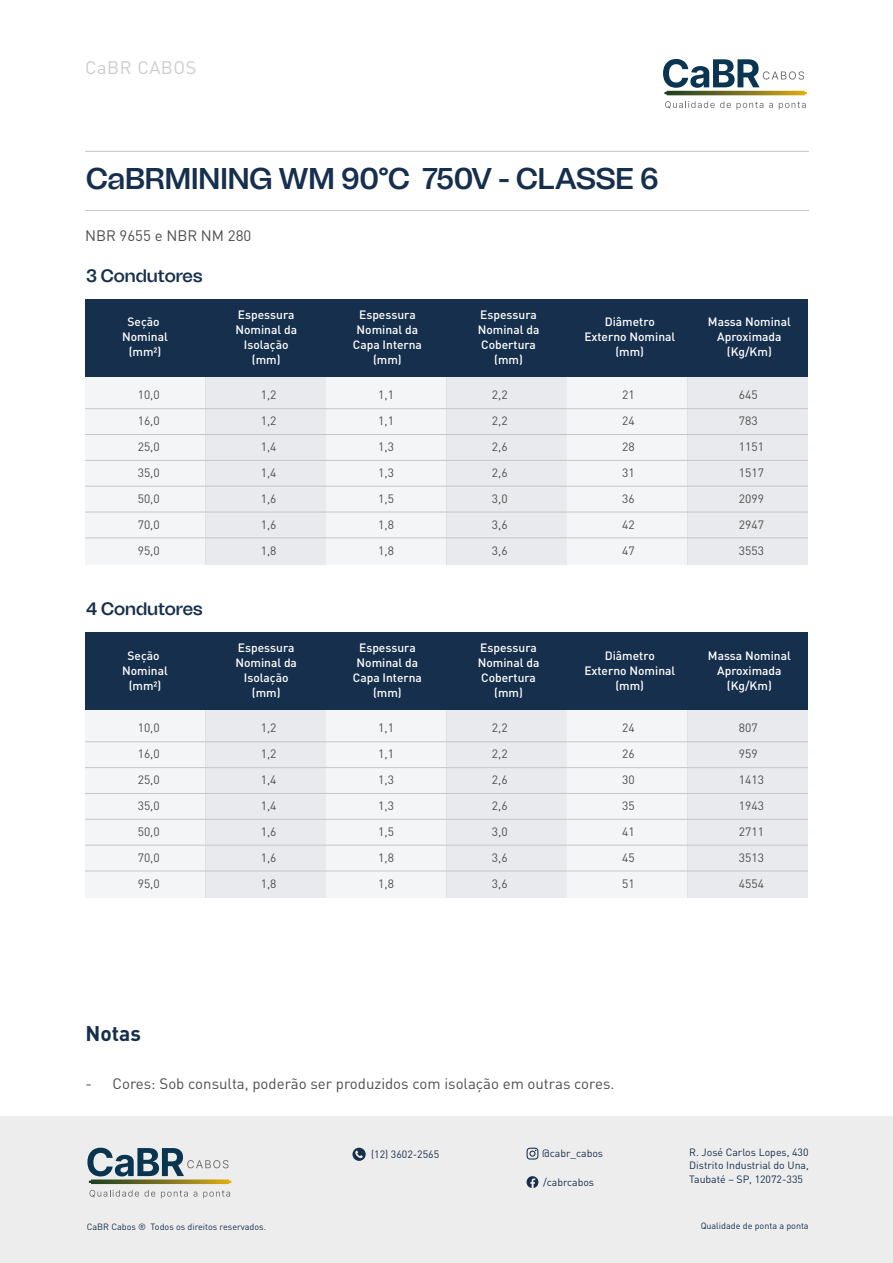
<style>
.page{position:relative;width:893px;height:1263px;background:#fff}
.page>*{position:absolute;margin:0;border:0;box-sizing:border-box;transform-origin:0 0}
.t1{font:600 30px "Tomato Grotesk";color:#162f4d}
.t2{font:700 21px "DIN Pro";color:#162f4d}
.t3{font:600 18px "Tomato Grotesk";color:#162f4d}
.t4{font:18px "DIN Pro";letter-spacing:.035em;color:#cdcccc}
.t5{font:15px "DIN Pro";color:#4e4e4d}
.t6{font:500 12px/15px "DIN Pro";color:#fff;text-align:center}
.t7{font:12px "DIN Pro";color:#4e4e4d}
.t8{font:10.5px/13.8px "DIN Pro";color:#162f4d;text-align:justify}
.t9{font:9px "DIN Pro";color:#162f4d}
</style>
<div class="page">
<div style="left:85px;top:709px;width:121px;height:189px;background:#f4f5f6"></div>
<div style="left:206px;top:709px;width:120px;height:189px;background:#e8eaed"></div>
<div style="left:326px;top:709px;width:120px;height:189px;background:#f4f5f6"></div>
<div style="left:446px;top:709px;width:121px;height:189px;background:#e8eaed"></div>
<div style="left:567px;top:709px;width:120px;height:189px;background:#f4f5f6"></div>
<div style="left:687px;top:709px;width:121px;height:189px;background:#e8eaed"></div>
<hr style="left:85px;top:741px;width:723px;height:1px;background:#c6c6c6">
<hr style="left:85px;top:767px;width:723px;height:1px;background:#c6c6c6">
<hr style="left:85px;top:793px;width:723px;height:1px;background:#c6c6c6">
<hr style="left:85px;top:819px;width:723px;height:1px;background:#c6c6c6">
<hr style="left:85px;top:845px;width:723px;height:1px;background:#c6c6c6">
<hr style="left:85px;top:871px;width:723px;height:1px;background:#c6c6c6">
<div style="left:85px;top:632px;width:723px;height:77px;background:#162f4d"></div>
<div style="left:0;top:1116px;width:893px;height:147px;background:#ededed"></div>
<hr style="left:85px;top:151px;width:724px;height:1px;background:#c6c6c6">
<hr style="left:85px;top:210px;width:724px;height:1px;background:#c6c6c6">
<svg style="left:663px;top:59px;width:144px;height:36px"></svg>
<svg style="left:665px;top:101px;width:98px;height:9px"></svg>
<svg style="left:769px;top:103px;width:4px;height:5px"></svg>
<svg style="left:779px;top:102px;width:27px;height:8px"></svg>
<svg style="left:87px;top:1148px;width:144px;height:36px"></svg>
<svg style="left:89px;top:1190px;width:66px;height:7px"></svg>
<svg style="left:161px;top:1190px;width:36px;height:8px"></svg>
<svg style="left:203px;top:1190px;width:27px;height:8px"></svg>
<svg style="left:352px;top:1148px;width:14px;height:13px"></svg>
<svg style="left:527px;top:1148px;width:11px;height:11px"></svg>
<svg style="left:527px;top:1176px;width:11px;height:12px"></svg>
<div style="left:85px;top:376px;width:121px;height:189px;background:#f4f5f6"></div>
<div style="left:206px;top:376px;width:120px;height:189px;background:#e8eaed"></div>
<div style="left:326px;top:376px;width:120px;height:189px;background:#f4f5f6"></div>
<div style="left:446px;top:376px;width:121px;height:189px;background:#e8eaed"></div>
<div style="left:567px;top:376px;width:120px;height:189px;background:#f4f5f6"></div>
<div style="left:687px;top:376px;width:121px;height:189px;background:#e8eaed"></div>
<hr style="left:85px;top:408px;width:723px;height:1px;background:#c6c6c6">
<hr style="left:85px;top:434px;width:723px;height:1px;background:#c6c6c6">
<hr style="left:85px;top:460px;width:723px;height:1px;background:#c6c6c6">
<hr style="left:85px;top:486px;width:723px;height:1px;background:#c6c6c6">
<hr style="left:85px;top:512px;width:723px;height:1px;background:#c6c6c6">
<hr style="left:85px;top:538px;width:723px;height:1px;background:#c6c6c6">
<div style="left:85px;top:299px;width:723px;height:77px;background:#162f4d"></div>
<h3 class="t4" style="left:85px;top:56px;width:113px">CaBR CABOS</h3>
<h1 class="t1" style="left:86px;top:160px;width:574px">CaBRMINING WM 90°C 750V - CLASSE 6</h1>
<p class="t5" style="left:85px;top:226px;width:168px">NBR 9655 e NBR NM 280</p>
<h3 class="t3" style="left:86px;top:265px;width:118px">3 Condutores</h3>
<p class="t6" style="left:122px;top:313px;width:47px">Seção<br>Nominal (mm²)</p>
<p class="t6" style="left:235px;top:306px;width:63px">Espessura<br>Nominal da<br>Isolação (mm)</p>
<p class="t6" style="left:353px;top:306px;width:71px">Espessura<br>Nominal da<br>Capa Interna (mm)</p>
<p class="t6" style="left:478px;top:306px;width:63px">Espessura<br>Nominal da<br>Cobertura (mm)</p>
<p class="t6" style="left:584px;top:313px;width:92px">Diâmetro<br>Externo Nominal (mm)</p>
<p class="t6" style="left:708px;top:313px;width:84px">Massa Nominal<br>Aproximada (Kg/Km)</p>
<p class="t7" style="left:138px;top:387px;width:23px">10,0</p>
<p class="t7" style="left:261px;top:387px;width:17px">1,2</p>
<p class="t7" style="left:378px;top:387px;width:17px">1,1</p>
<p class="t7" style="left:492px;top:387px;width:17px">2,2</p>
<p class="t7" style="left:622px;top:387px;width:14px">21</p>
<p class="t7" style="left:739px;top:387px;width:20px">645</p>
<p class="t7" style="left:138px;top:413px;width:23px">16,0</p>
<p class="t7" style="left:261px;top:413px;width:17px">1,2</p>
<p class="t7" style="left:378px;top:413px;width:17px">1,1</p>
<p class="t7" style="left:492px;top:413px;width:17px">2,2</p>
<p class="t7" style="left:622px;top:413px;width:14px">24</p>
<p class="t7" style="left:739px;top:413px;width:20px">783</p>
<p class="t7" style="left:138px;top:439px;width:23px">25,0</p>
<p class="t7" style="left:261px;top:439px;width:17px">1,4</p>
<p class="t7" style="left:378px;top:439px;width:17px">1,3</p>
<p class="t7" style="left:492px;top:439px;width:17px">2,6</p>
<p class="t7" style="left:622px;top:439px;width:14px">28</p>
<p class="t7" style="left:739px;top:439px;width:27px">1151</p>
<p class="t7" style="left:138px;top:464px;width:23px">35,0</p>
<p class="t7" style="left:261px;top:464px;width:17px">1,4</p>
<p class="t7" style="left:378px;top:464px;width:17px">1,3</p>
<p class="t7" style="left:492px;top:464px;width:17px">2,6</p>
<p class="t7" style="left:622px;top:464px;width:14px">31</p>
<p class="t7" style="left:739px;top:464px;width:27px">1517</p>
<p class="t7" style="left:138px;top:490px;width:23px">50,0</p>
<p class="t7" style="left:261px;top:490px;width:17px">1,6</p>
<p class="t7" style="left:378px;top:490px;width:17px">1,5</p>
<p class="t7" style="left:492px;top:490px;width:17px">3,0</p>
<p class="t7" style="left:622px;top:490px;width:14px">36</p>
<p class="t7" style="left:739px;top:490px;width:27px">2099</p>
<p class="t7" style="left:138px;top:516px;width:23px">70,0</p>
<p class="t7" style="left:261px;top:516px;width:17px">1,6</p>
<p class="t7" style="left:378px;top:516px;width:17px">1,8</p>
<p class="t7" style="left:492px;top:516px;width:17px">3,6</p>
<p class="t7" style="left:622px;top:516px;width:14px">42</p>
<p class="t7" style="left:739px;top:516px;width:27px">2947</p>
<p class="t7" style="left:138px;top:542px;width:23px">95,0</p>
<p class="t7" style="left:261px;top:542px;width:17px">1,8</p>
<p class="t7" style="left:378px;top:542px;width:17px">1,8</p>
<p class="t7" style="left:492px;top:542px;width:17px">3,6</p>
<p class="t7" style="left:622px;top:542px;width:14px">47</p>
<p class="t7" style="left:739px;top:542px;width:27px">3553</p>
<h3 class="t3" style="left:86px;top:598px;width:118px">4 Condutores</h3>
<p class="t6" style="left:122px;top:646px;width:47px">Seção<br>Nominal (mm²)</p>
<p class="t6" style="left:235px;top:639px;width:63px">Espessura<br>Nominal da<br>Isolação (mm)</p>
<p class="t6" style="left:353px;top:639px;width:71px">Espessura<br>Nominal da<br>Capa Interna (mm)</p>
<p class="t6" style="left:478px;top:639px;width:63px">Espessura<br>Nominal da<br>Cobertura (mm)</p>
<p class="t6" style="left:584px;top:646px;width:92px">Diâmetro<br>Externo Nominal (mm)</p>
<p class="t6" style="left:708px;top:646px;width:84px">Massa Nominal<br>Aproximada (Kg/Km)</p>
<p class="t7" style="left:138px;top:720px;width:23px">10,0</p>
<p class="t7" style="left:261px;top:720px;width:17px">1,2</p>
<p class="t7" style="left:378px;top:720px;width:17px">1,1</p>
<p class="t7" style="left:492px;top:720px;width:17px">2,2</p>
<p class="t7" style="left:622px;top:720px;width:14px">24</p>
<p class="t7" style="left:739px;top:720px;width:20px">807</p>
<p class="t7" style="left:138px;top:746px;width:23px">16,0</p>
<p class="t7" style="left:261px;top:746px;width:17px">1,2</p>
<p class="t7" style="left:378px;top:746px;width:17px">1,1</p>
<p class="t7" style="left:492px;top:746px;width:17px">2,2</p>
<p class="t7" style="left:622px;top:746px;width:14px">26</p>
<p class="t7" style="left:739px;top:746px;width:20px">959</p>
<p class="t7" style="left:138px;top:772px;width:23px">25,0</p>
<p class="t7" style="left:261px;top:772px;width:17px">1,4</p>
<p class="t7" style="left:378px;top:772px;width:17px">1,3</p>
<p class="t7" style="left:492px;top:772px;width:17px">2,6</p>
<p class="t7" style="left:622px;top:772px;width:14px">30</p>
<p class="t7" style="left:739px;top:772px;width:27px">1413</p>
<p class="t7" style="left:138px;top:798px;width:23px">35,0</p>
<p class="t7" style="left:261px;top:798px;width:17px">1,4</p>
<p class="t7" style="left:378px;top:798px;width:17px">1,3</p>
<p class="t7" style="left:492px;top:798px;width:17px">2,6</p>
<p class="t7" style="left:622px;top:798px;width:14px">35</p>
<p class="t7" style="left:739px;top:798px;width:27px">1943</p>
<p class="t7" style="left:138px;top:824px;width:23px">50,0</p>
<p class="t7" style="left:261px;top:824px;width:17px">1,6</p>
<p class="t7" style="left:378px;top:824px;width:17px">1,5</p>
<p class="t7" style="left:492px;top:824px;width:17px">3,0</p>
<p class="t7" style="left:622px;top:824px;width:14px">41</p>
<p class="t7" style="left:739px;top:824px;width:27px">2711</p>
<p class="t7" style="left:138px;top:849px;width:23px">70,0</p>
<p class="t7" style="left:261px;top:849px;width:17px">1,6</p>
<p class="t7" style="left:378px;top:849px;width:17px">1,8</p>
<p class="t7" style="left:492px;top:849px;width:17px">3,6</p>
<p class="t7" style="left:622px;top:849px;width:14px">45</p>
<p class="t7" style="left:739px;top:849px;width:27px">3513</p>
<p class="t7" style="left:138px;top:875px;width:23px">95,0</p>
<p class="t7" style="left:261px;top:875px;width:17px">1,8</p>
<p class="t7" style="left:378px;top:875px;width:17px">1,8</p>
<p class="t7" style="left:492px;top:875px;width:17px">3,6</p>
<p class="t7" style="left:622px;top:875px;width:14px">51</p>
<p class="t7" style="left:739px;top:875px;width:27px">4554</p>
<h2 class="t2" style="left:86px;top:1016px;width:57px">Notas</h2>
<p class="t5" style="left:86px;top:1074px;width:530px">- Cores: Sob consulta, poderão ser produzidos com isolação em outras cores.</p>
<p class="t9" style="left:87px;top:1220px;width:181px">CaBR Cabos ® Todos os direitos reservados.</p>
<p class="t8" style="left:371px;top:1147px;width:70px">(12) 3602-2565</p>
<p class="t8" style="left:542px;top:1146px;width:62px">@cabr_cabos</p>
<p class="t8" style="left:543px;top:1175px;width:53px">/cabrcabos</p>
<p class="t8" style="left:689px;top:1144px;width:121px">R. José Carlos Lopes, 430<br>Distrito Industrial do Una, Taubaté – SP, 12072-335</p>
<p class="t9" style="left:701px;top:1219px;width:110px">Qualidade de ponta a ponta</p>
</div>
